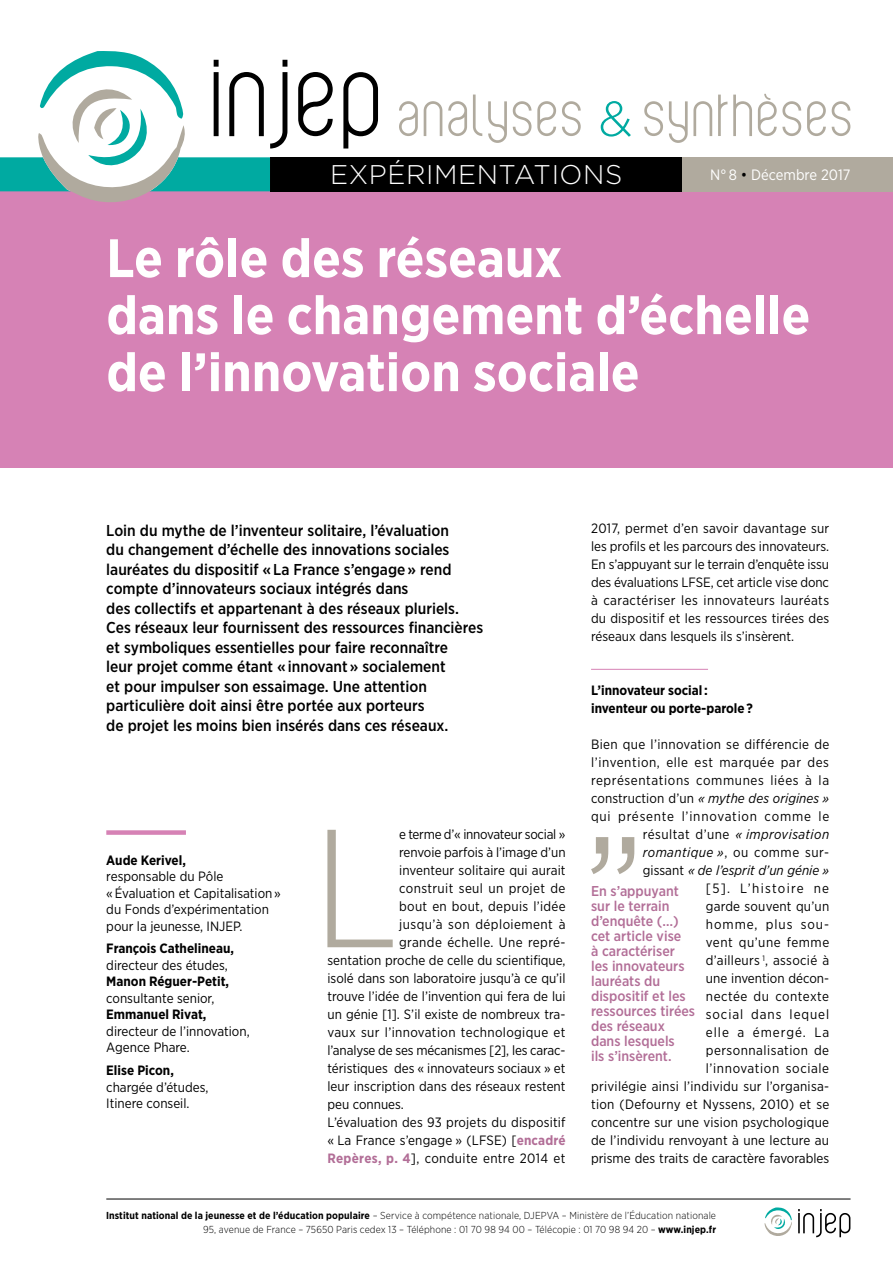
<style>
.page{position:relative;width:893px;height:1263px;background:#fff}
.page>*{position:absolute;margin:0;border:0;box-sizing:border-box;transform-origin:0 0}
.t1{font:300 167.85px "Gotham Narrow";color:#b0aa9e}
.t2{font:700 54px/57px "Gotham Narrow";color:#fff}
.t3{font:300 27px "Gotham";letter-spacing:.02em;color:#fff}
.t4{font:500 15.75px/19.5px "Gotham Narrow";color:#000}
.t5{font:15px "Gotham Narrow";color:#fff}
.t6{font:500 14.25px/15px "Gotham Narrow";color:#b26e97}
.t7{font:13.5px/18px "Gotham Narrow";letter-spacing:.005em;color:#000}
.t8{font:13.5px/18px "Gotham Narrow";letter-spacing:.025em;color:#000;text-align:right}
.t9{font:700 13.5px/18px "Gotham Narrow";color:#000}
.t10{font:13.5px "Gotham Narrow";letter-spacing:.03em;color:#000}
.t11{font:13.5px "Gotham Narrow";letter-spacing:-.02em;color:#000}
.t12{font:13.5px "Gotham Narrow";letter-spacing:.035em;color:#000}
.t13{font:300 10.2px/14.2px "Gotham Narrow";letter-spacing:.01em;color:#000;text-align:right}
.s1{color:#000}
.s2{font-weight:700;color:#b26e97}
.s3{font-style:italic}
.s4{font-weight:700}
</style>
<div class="page">
<div style="left:0;top:191px;width:893px;height:277px;background:#d682b5"></div>
<div style="left:270px;top:157px;width:412px;height:34px;background:#000"></div>
<svg style="left:0;top:51px;width:287px;height:151px"></svg>
<svg style="left:298px;top:72px;width:35px;height:64px"></svg>
<svg style="left:343px;top:72px;width:35px;height:77px"></svg>
<svg style="left:644px;top:94px;width:206px;height:49px"></svg>
<svg style="left:601px;top:101px;width:30px;height:36px"></svg>
<svg style="left:399px;top:95px;width:182px;height:48px"></svg>
<div style="left:682px;top:157px;width:211px;height:34px;background:#b0aa9e"></div>
<svg style="left:798px;top:1209px;width:52px;height:28px"></svg>
<svg style="left:764px;top:1207px;width:28px;height:29px"></svg>
<hr style="left:106px;top:1199px;width:745px;height:1px;background:#000">
<div style="left:106px;top:830px;width:80px;height:5px;background:#d682b5"></div>
<hr style="left:591px;top:669px;width:117px;height:1px;background:#d682b5">
<svg style="left:591px;top:837px;width:43px;height:37px"></svg>
<h3 class="t3" style="left:330px;top:160px;width:294px">EXPÉRIMENTATIONS</h3>
<p class="t5" style="left:710px;top:165px;width:142px">N° 8 <span class="s1">•</span> Décembre 2017</p>
<h2 class="t2" style="left:106px;top:229px;width:705px">Le rôle des réseaux<br>dans le changement d’échelle de l’innovation sociale</h2>
<p class="t4" style="left:106px;top:520px;width:379px">Loin du mythe de l’inventeur solitaire, l’évaluation<br>du changement d’échelle des innovations sociales lauréates du dispositif « La France s’engage » rend compte d’innovateurs sociaux intégrés dans<br>des collectifs et appartenant à des réseaux pluriels.<br>Ces réseaux leur fournissent des ressources financières et symboliques essentielles pour faire reconnaître<br>leur projet comme étant « innovant » socialement<br>et pour impulser son essaimage. Une attention particulière doit ainsi être portée aux porteurs<br>de projet les moins bien insérés dans ces réseaux.</p>
<p class="t9" style="left:106px;top:851px;width:81px">Aude Kerivel,</p>
<p class="t7" style="left:106px;top:868px;width:176px;line-height:16.5px">responsable du Pôle<br>« Évaluation et Capitalisation » du Fonds d’expérimentation pour la jeunesse, INJEP.</p>
<p class="t9" style="left:106px;top:939px;width:129px">François Cathelineau,</p>
<p class="t7" style="left:106px;top:956px;width:123px">directeur des études,</p>
<p class="t9" style="left:106px;top:972px;width:124px">Manon Réguer-Petit,</p>
<p class="t7" style="left:106px;top:989px;width:110px">consultante senior,</p>
<p class="t9" style="left:106px;top:1005px;width:102px">Emmanuel Rivat,</p>
<p class="t7" style="left:106px;top:1023px;width:145px;line-height:16.5px">directeur de l’innovation,<br>Agence Phare.</p>
<p class="t9" style="left:106px;top:1061px;width:69px">Elise Picon,</p>
<p class="t7" style="left:106px;top:1078px;width:104px;line-height:16.5px">chargée d’études,<br>Itinere conseil.</p>
<h1 class="t1" style="left:312px;top:785px;width:88px">L</h1>
<p class="t11" style="left:399px;top:826px;width:168px">e terme d’« innovateur social »</p>
<p class="t7" style="left:399px;top:843px;width:168px">renvoie parfois à l’image d’un</p>
<p class="t7" style="left:399px;top:861px;width:168px">inventeur solitaire qui aurait</p>
<p class="t10" style="left:399px;top:880px;width:168px">construit seul un projet de</p>
<p class="t8" style="left:399px;top:897px;width:168px">bout en bout, depuis l’idée</p>
<p class="t12" style="left:399px;top:916px;width:168px">jusqu’à son déploiement à</p>
<p class="t10" style="left:399px;top:934px;width:168px">grande échelle. Une repré-</p>
<p class="t7" style="left:327px;top:951px;width:240px">sentation proche de celle du scientifique,</p>
<p class="t7" style="left:327px;top:969px;width:240px">isolé dans son laboratoire jusqu’à ce qu’il</p>
<p class="t7" style="left:327px;top:987px;width:240px">trouve l’idée de l’invention qui fera de lui</p>
<p class="t7" style="left:327px;top:1005px;width:240px">un génie [1]. S’il existe de nombreux tra-</p>
<p class="t8" style="left:327px;top:1023px;width:240px">vaux sur l’innovation technologique et</p>
<p class="t7" style="left:327px;top:1041px;width:240px">l’analyse de ses mécanismes [2], les carac-</p>
<p class="t7" style="left:327px;top:1059px;width:240px">téristiques des « innovateurs sociaux » et</p>
<p class="t7" style="left:327px;top:1077px;width:240px">leur inscription dans des réseaux restent</p>
<p class="t7" style="left:327px;top:1095px;width:78px">peu connues.</p>
<p class="t7" style="left:327px;top:1113px;width:239px">L’évaluation des 93 projets du dispositif</p>
<p class="t7" style="left:327px;top:1131px;width:240px">« La France s’engage » (LFSE) [<span class="s2">encadré</span></p>
<p class="t8" style="left:327px;top:1149px;width:240px"><span class="s2">Repères, p. 4</span>], conduite entre 2014 et</p>
<p class="t7" style="left:591px;top:519px;width:240px;text-align:justify">2017, permet d’en savoir davantage sur les profils et les parcours des innovateurs.<br>En s’appuyant sur le terrain d’enquête issu des évaluations LFSE, cet article vise donc à caractériser les innovateurs lauréats du dispositif et les ressources tirées des réseaux dans lesquels ils s’insèrent.</p>
<p class="t9" style="left:591px;top:681px;width:163px">L’innovateur social : inventeur ou porte-parole ?</p>
<p class="t8" style="left:591px;top:735px;width:240px">Bien que l’innovation se différencie de l’invention, elle est marquée par des représentations communes liées à la construction d’un <span class="s3">« mythe des origines » </span>qui présente l’innovation comme le résultat d’une <span class="s3">« improvisation romantique »</span>, ou comme sur-<br>gissant <span class="s3">« de l’esprit d’un génie »<br></span>[5]. L’histoire ne<br>garde souvent qu’un<br>homme, plus sou-<br>vent qu’une femme<br>d’ailleurs <sup>1</sup>, associé à<br>une invention décon-<br>nectée du contexte<br>social dans lequel<br>elle a émergé. La<br>personnalisation de<br>l’innovation sociale<br>privilégie ainsi l’individu sur l’organisa&shy;tion (Defourny et Nyssens, 2010) et se concentre sur une vision psychologique de l’individu renvoyant à une lecture au prisme des traits de caractère favorables</p>
<p class="t6" style="left:591px;top:883px;width:106px">En s’appuyant sur le terrain d’enquête (…) cet article vise<br>à caractériser les innovateurs lauréats du dispositif et les ressources tirées des réseaux dans lesquels<br>ils s’insèrent.</p>
<p class="t13" style="left:106px;top:1208px;width:611px"><span class="s4">Institut national de la jeunesse et de l’éducation populaire</span> – Service à compétence nationale, DJEPVA – Ministère de l’Éducation nationale<br>95, avenue de France – 75650 Paris cedex 13 – Téléphone : 01 70 98 94 00 – Télécopie : 01 70 98 94 20 – <span class="s4">www.injep.fr</span></p>
</div>
